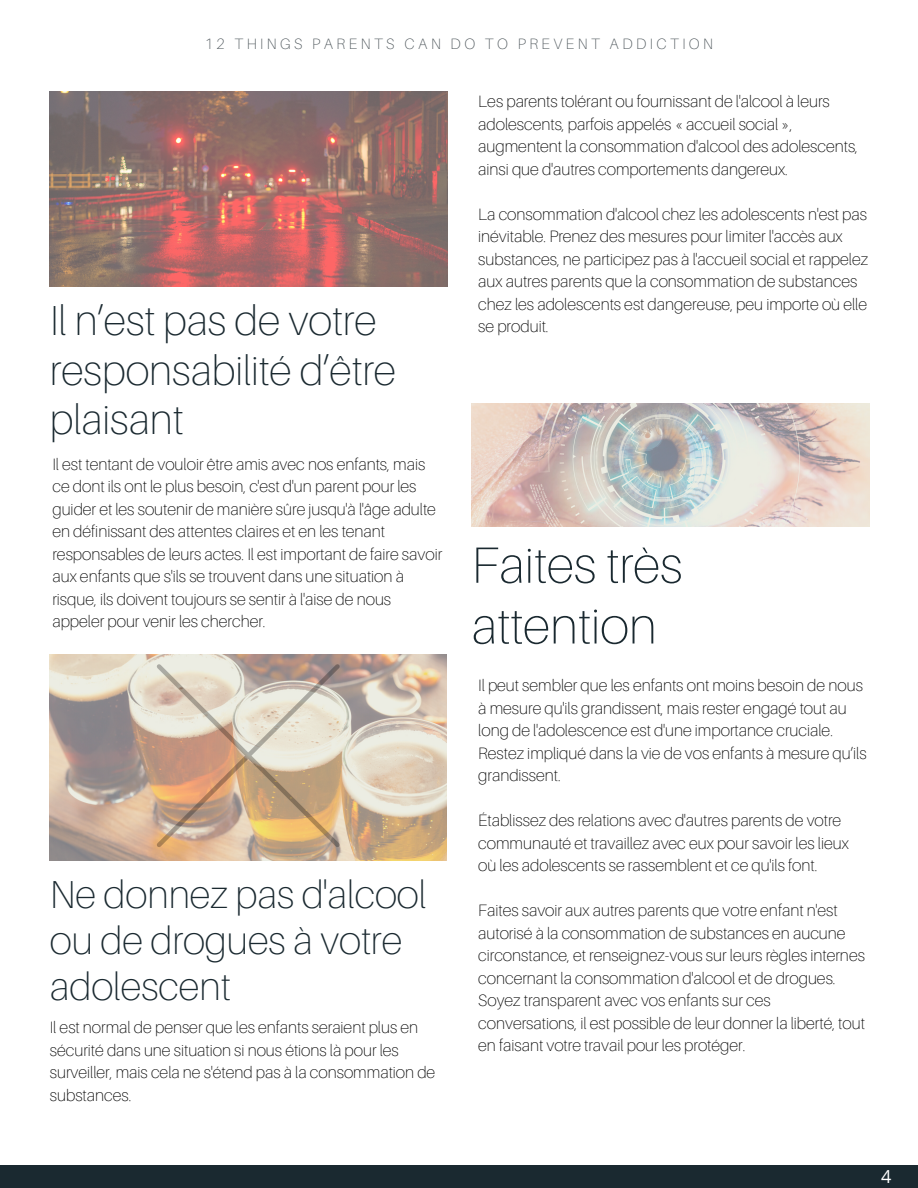
<style>
.page{position:relative;width:918px;height:1188px;background:#fff}
.page>*{position:absolute;margin:0;border:0;box-sizing:border-box;transform-origin:0 0}
.t1{font:100 51px/60.8px "Aileron";color:#1a2930}
.t2{font:100 42px/49.5px "Aileron";color:#1a2930}
.t3{font:100 39px/46.2px "Aileron";color:#1a2930}
.t4{font:18px "Open Sans";color:#fff}
.t5{font:100 16.5px/22.5px "Aileron";color:#000}
.t6{font:100 15px "Aileron";letter-spacing:.23em;color:#454e53}
</style>
<div class="page">
<div style="left:0;top:1166px;width:918px;height:22px;background:#1a2930"></div>
<img style="left:50px;top:92px;width:397px;height:194px">
<img style="left:50px;top:655px;width:397px;height:206px">
<svg style="left:157px;top:664px;width:183px;height:183px;background:#d1b9a0"></svg>
<img style="left:471px;top:404px;width:399px;height:122px">
<p class="t6" style="left:205px;top:35px;width:510px">12 THINGS PARENTS CAN DO TO PREVENT ADDICTION</p>
<h2 class="t2" style="left:50px;top:295px;width:328px">Il n’est pas de votre</h2>
<h2 class="t2" style="left:50px;top:345px;width:348px">responsabilité d’être plaisant</h2>
<p class="t5" style="left:52px;top:453px;width:391px">Il est tentant de vouloir être amis avec nos enfants, mais ce dont ils ont le plus besoin, c'est d'un parent pour les guider et les soutenir de manière sûre jusqu'à l'âge adulte en définissant des attentes claires et en les tenant responsables de leurs actes. Il est important de faire savoir aux enfants que s'ils se trouvent dans une situation à risque, ils doivent toujours se sentir à l'aise de nous appeler pour venir les chercher.</p>
<h3 class="t3" style="left:50px;top:870px;width:378px">Ne donnez pas d'alcool ou de drogues à votre adolescent</h3>
<p class="t5" style="left:50px;top:1016px;width:387px">Il est normal de penser que les enfants seraient plus en sécurité dans une situation si nous étions là pour les surveiller, mais cela ne s'étend pas à la consommation de substances.</p>
<p class="t5" style="left:478px;top:90px;width:381px">Les parents tolérant ou fournissant de l'alcool à leurs adolescents, parfois appelés « accueil social », augmentent la consommation d'alcool des adolescents, ainsi que d'autres comportements dangereux.</p>
<p class="t5" style="left:478px;top:202px;width:391px">La consommation d'alcool chez les adolescents n'est pas inévitable. Prenez des mesures pour limiter l'accès aux substances, ne participez pas à l'accueil social et rappelez aux autres parents que la consommation de substances chez les adolescents est dangereuse, peu importe où elle</p>
<p class="t5" style="left:478px;top:315px;width:72px">se produit.</p>
<h1 class="t1" style="left:471px;top:534px;width:213px">Faites très attention</h1>
<p class="t5" style="left:478px;top:674px;width:390px">Il peut sembler que les enfants ont moins besoin de nous à mesure qu'ils grandissent, mais rester engagé tout au long de l'adolescence est d'une importance cruciale.<br>Restez impliqué dans la vie de vos enfants à mesure qu’ils grandissent.</p>
<p class="t5" style="left:478px;top:809px;width:372px">Établissez des relations avec d'autres parents de votre communauté et travaillez avec eux pour savoir les lieux où les adolescents se rassemblent et ce qu'ils font.</p>
<p class="t5" style="left:478px;top:899px;width:388px">Faites savoir aux autres parents que votre enfant n'est autorisé à la consommation de substances en aucune circonstance, et renseignez-vous sur leurs règles internes concernant la consommation d'alcool et de drogues.<br>Soyez transparent avec vos enfants sur ces conversations, il est possible de leur donner la liberté, tout en faisant votre travail pour les protéger.</p>
<p class="t4" style="left:881px;top:1164px;width:12px">4</p>
</div>
